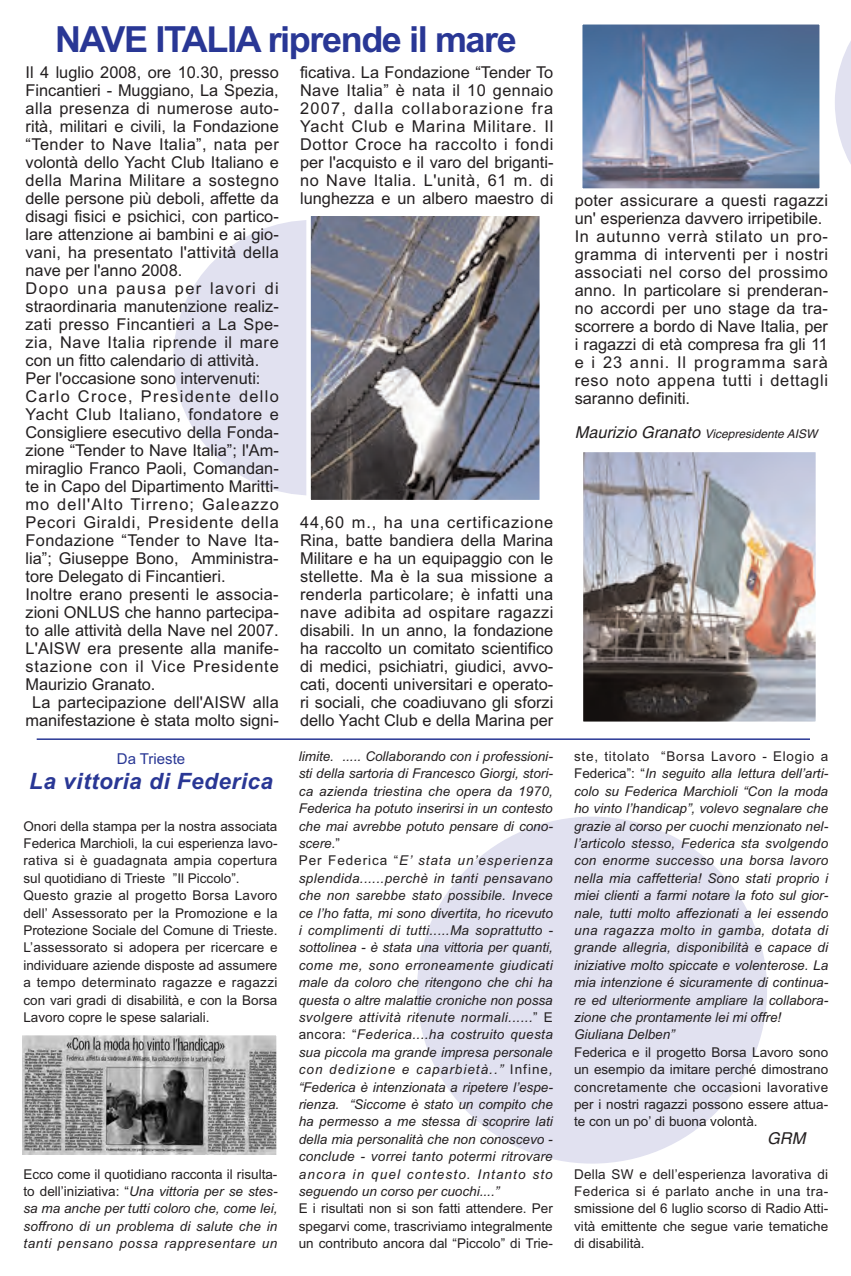
<style>
.page{position:relative;width:851px;height:1276px;background:#fff}
.page>*{position:absolute;margin:0;border:0;box-sizing:border-box;transform-origin:0 0}
.t1{font:700 36px "Arial";letter-spacing:-.04em;color:#293795}
.t2{font:italic 700 22.5px "Arial";letter-spacing:.02em;color:#293795}
.t3{font:16.35px/18px "Arial";letter-spacing:.005em;color:#231f20;text-align:justify}
.t4{font:16.35px "Arial";letter-spacing:.025em;color:#231f20}
.t5{font:16.35px "Arial";letter-spacing:.035em;color:#231f20}
.t6{font:16.35px "Arial";letter-spacing:.05em;color:#231f20}
.t7{font:16.35px "Arial";letter-spacing:.03em;color:#231f20}
.t8{font:16.35px "Arial";letter-spacing:.07em;color:#231f20}
.t9{font:16.35px "Arial";letter-spacing:.08em;color:#231f20}
.t10{font:16.35px "Arial";letter-spacing:.085em;color:#231f20}
.t11{font:italic 16.35px "Helvetica";color:#231f20}
.t12{font:15px "Arial";color:#293795}
.t13{font:italic 13.5px/17.4px "Arial";color:#231f20}
.t14{font:13.5px/17.4px "Arial";color:#231f20;text-align:justify}
.t15{font:italic 12px "Helvetica";color:#231f20}
.s1{font-style:normal}
.s2{font-size:16.35px}
</style>
<div class="page">
<svg style="left:835px;top:43px;width:15px;height:119px"></svg>
<div style="left:173px;top:220px;width:279px;height:275px;background:#e1e1f0;border-radius:50%"></div>
<div style="left:417px;top:816px;width:350px;height:347px;background:#e1e1f0;border-radius:50%"></div>
<hr style="left:37px;top:738px;width:772px;height:2px;background:#293795">
<img style="left:583px;top:453px;width:232px;height:268px">
<div style="left:578px;top:448px;width:242px;height:278px;border:4px solid #fff"></div>
<img style="left:583px;top:25px;width:235px;height:163px">
<div style="left:578px;top:20px;width:245px;height:173px;border:4px solid #fff"></div>
<img style="left:311px;top:216px;width:228px;height:283px">
<div style="left:306px;top:211px;width:238px;height:293px;border:4px solid #fff"></div>
<img style="left:23px;top:1036px;width:253px;height:118px">
<div style="left:18px;top:1031px;width:263px;height:131px;border:4px solid #fff"></div>
<h1 class="t1" style="left:55px;top:19px;width:463px">NAVE ITALIA riprende il mare</h1>
<p class="t3" style="left:25px;top:64px;width:255px">Il 4 luglio 2008, ore 10.30, presso</p>
<p class="t3" style="left:25px;top:82px;width:255px">Fincantieri - Muggiano, La Spezia,</p>
<p class="t4" style="left:25px;top:99px;width:255px">alla presenza di numerose auto-</p>
<p class="t3" style="left:25px;top:118px;width:255px">rità, militari e civili, la Fondazione</p>
<p class="t4" style="left:25px;top:135px;width:255px">“Tender to Nave Italia”, nata per</p>
<p class="t3" style="left:25px;top:154px;width:255px">volontà dello Yacht Club Italiano e</p>
<p class="t7" style="left:25px;top:171px;width:255px">della Marina Militare a sostegno</p>
<p class="t3" style="left:25px;top:190px;width:255px">delle persone più deboli, affette da</p>
<p class="t3" style="left:25px;top:208px;width:255px">disagi fisici e psichici, con partico-</p>
<p class="t3" style="left:25px;top:226px;width:255px">lare attenzione ai bambini e ai gio-</p>
<p class="t3" style="left:25px;top:244px;width:255px">vani, ha presentato l'attività della</p>
<p class="t3" style="left:25px;top:262px;width:158px">nave per l'anno 2008.</p>
<p class="t10" style="left:25px;top:279px;width:255px">Dopo una pausa per lavori di</p>
<p class="t3" style="left:25px;top:298px;width:255px">straordinaria manutenzione realiz-</p>
<p class="t3" style="left:25px;top:316px;width:255px">zati presso Fincantieri a La Spe-</p>
<p class="t5" style="left:25px;top:333px;width:255px">zia, Nave Italia riprende il mare</p>
<p class="t3" style="left:25px;top:352px;width:235px">con un fitto calendario di attività.</p>
<p class="t3" style="left:25px;top:370px;width:236px">Per l'occasione sono intervenuti:</p>
<p class="t9" style="left:25px;top:387px;width:255px">Carlo Croce, Presidente dello</p>
<p class="t5" style="left:25px;top:405px;width:255px">Yacht Club Italiano, fondatore e</p>
<p class="t3" style="left:25px;top:424px;width:255px">Consigliere esecutivo della Fonda-</p>
<p class="t3" style="left:25px;top:442px;width:255px">zione “Tender to Nave Italia”; l'Am-</p>
<p class="t3" style="left:25px;top:460px;width:255px">miraglio Franco Paoli, Comandan-</p>
<p class="t3" style="left:25px;top:478px;width:255px">te in Capo del Dipartimento Maritti-</p>
<p class="t8" style="left:25px;top:495px;width:255px">mo dell'Alto Tirreno; Galeazzo</p>
<p class="t6" style="left:25px;top:513px;width:255px">Pecori Giraldi, Presidente della</p>
<p class="t4" style="left:25px;top:531px;width:255px">Fondazione “Tender to Nave Ita-</p>
<p class="t3" style="left:25px;top:550px;width:255px">lia”; Giuseppe Bono, Amministra-</p>
<p class="t3" style="left:25px;top:568px;width:201px">tore Delegato di Fincantieri.</p>
<p class="t3" style="left:25px;top:586px;width:254px">Inoltre erano presenti le associa-</p>
<p class="t3" style="left:25px;top:604px;width:255px">zioni ONLUS che hanno partecipa-</p>
<p class="t3" style="left:25px;top:622px;width:255px">to alle attività della Nave nel 2007.</p>
<p class="t3" style="left:25px;top:640px;width:255px">L'AISW era presente alla manife-</p>
<p class="t6" style="left:25px;top:657px;width:255px">stazione con il Vice Presidente</p>
<p class="t3" style="left:25px;top:676px;width:131px">Maurizio Granato.</p>
<p class="t3" style="left:32px;top:694px;width:248px">La partecipazione dell'AISW alla</p>
<p class="t3" style="left:25px;top:712px;width:255px">manifestazione è stata molto signi-</p>
<p class="t12" style="left:117px;top:750px;width:70px">Da Trieste</p>
<h2 class="t2" style="left:29px;top:768px;width:245px">La vittoria di Federica</h2>
<p class="t14" style="left:23px;top:817px;width:256px;text-align:left">Onori della stampa per la nostra associata Federica Marchioli, la cui esperienza lavo&shy;rativa si è guadagnata ampia copertura sul quotidiano di Trieste ”Il Piccolo”.<br>Questo grazie al progetto Borsa Lavoro dell’ Assessorato per la Promozione e la Protezione Sociale del Comune di Trieste.<br>L’assessorato si adopera per ricercare e individuare aziende disposte ad assumere a tempo determinato ragazze e ragazzi con vari gradi di disabilità, e con la Borsa Lavoro copre le spese salariali.</p>
<p class="t13" style="left:23px;top:1165px;width:255px;text-align:justify"><span class="s1">Ecco come il quotidiano racconta il risulta&shy;to dell’iniziativa: “</span>Una vittoria per se stes&shy;sa ma anche per tutti coloro che, come lei, soffrono di un problema di salute che in tanti pensano possa rappresentare un</p>
<p class="t3" style="left:300px;top:64px;width:255px">ficativa. La Fondazione “Tender To Nave Italia” è nata il 10 gennaio 2007, dalla collaborazione fra Yacht Club e Marina Militare. Il Dottor Croce ha raccolto i fondi per l'acquisto e il varo del briganti&shy;no Nave Italia. L'unità, 61 m. di lunghezza e un albero maestro di</p>
<p class="t3" style="left:300px;top:514px;width:255px">44,60 m., ha una certificazione Rina, batte bandiera della Marina Militare e ha un equipaggio con le stellette. Ma è la sua missione a renderla particolare; è infatti una nave adibita ad ospitare ragazzi disabili. In un anno, la fondazione ha raccolto un comitato scientifico di medici, psichiatri, giudici, avvo&shy;cati, docenti universitari e operato&shy;ri sociali, che coadiuvano gli sforzi dello Yacht Club e della Marina per</p>
<p class="t13" style="left:299px;top:747px;width:255px">limite. ..... Collaborando con i professioni&shy;sti della sartoria di Francesco Giorgi, stori&shy;ca azienda triestina che opera da 1970, Federica ha potuto inserirsi in un contesto che mai avrebbe potuto pensare di cono&shy;scere.<span class="s1">”<br>Per Federica “</span>E’ stata un’esperienza splendida......perchè in tanti pensavano che non sarebbe stato possibile. Invece ce l’ho fatta, mi sono divertita, ho ricevuto i complimenti di tutti.....Ma soprattutto - sottolinea - è stata una vittoria per quanti, come me, sono erroneamente giudicati male da coloro che ritengono che chi ha questa o altre malattie croniche non possa svolgere attività ritenute normali......<span class="s1">” E ancora: “</span>Federica....ha costruito questa sua piccola ma grande impresa personale con dedizione e caparbietà..” <span class="s1">Infine</span>, “Federica è intenzionata a ripetere l’espe&shy;rienza. “Siccome è stato un compito che ha permesso a me stessa di scoprire lati della mia personalità che non conoscevo - conclude - vorrei tanto potermi ritrovare ancora in quel contesto. Intanto sto seguendo un corso per cuochi....”</p>
<p class="t14" style="left:299px;top:1200px;width:255px">E i risultati non si son fatti attendere. Per spegarvi come, trascriviamo integralmente un contributo ancora dal “Piccolo” di Trie-</p>
<p class="t3" style="left:574px;top:192px;width:255px;text-align:left">poter assicurare a questi ragazzi un' esperienza davvero irripetibile.<br>In autunno verrà stilato un pro&shy;gramma di interventi per i nostri associati nel corso del prossimo anno. In particolare si prenderan&shy;no accordi per uno stage da tra&shy;scorrere a bordo di Nave Italia, per i ragazzi di età compresa fra gli 11 e i 23 anni. Il programma sarà reso noto appena tutti i dettagli saranno definiti.</p>
<p class="t15" style="left:574px;top:429px;width:244px"><span class="s2">Maurizio Granato</span> Vicepresidente AISW</p>
<p class="t13" style="left:574px;top:747px;width:255px"><span class="s1">ste, titolato “Borsa Lavoro - Elogio a Federica”: “</span>In seguito alla lettura dell’arti&shy;colo su Federica Marchioli “Con la moda ho vinto l’handicap”, volevo segnalare che grazie al corso per cuochi menzionato nel&shy;l’articolo stesso, Federica sta svolgendo con enorme successo una borsa lavoro nella mia caffetteria! Sono stati proprio i miei clienti a farmi notare la foto sul gior&shy;nale, tutti molto affezionati a lei essendo una ragazza molto in gamba, dotata di grande allegria, disponibilità e capace di iniziative molto spiccate e volenterose. La mia intenzione é sicuramente di continua&shy;re ed ulteriormente ampliare la collabora&shy;zione che prontamente lei mi offre!<br>Giuliana Delben”</p>
<p class="t14" style="left:574px;top:1043px;width:255px">Federica e il progetto Borsa Lavoro sono un esempio da imitare perché dimostrano concretamente che occasioni lavorative per i nostri ragazzi possono essere attua&shy;te con un po’ di buona volontà.</p>
<p class="t11" style="left:767px;top:1132px;width:40px">GRM</p>
<p class="t14" style="left:574px;top:1165px;width:255px">Della SW e dell’esperienza lavorativa di Federica si é parlato anche in una tra&shy;smissione del 6 luglio scorso di Radio Atti&shy;vità emittente che segue varie tematiche di disabilità.</p>
</div>
